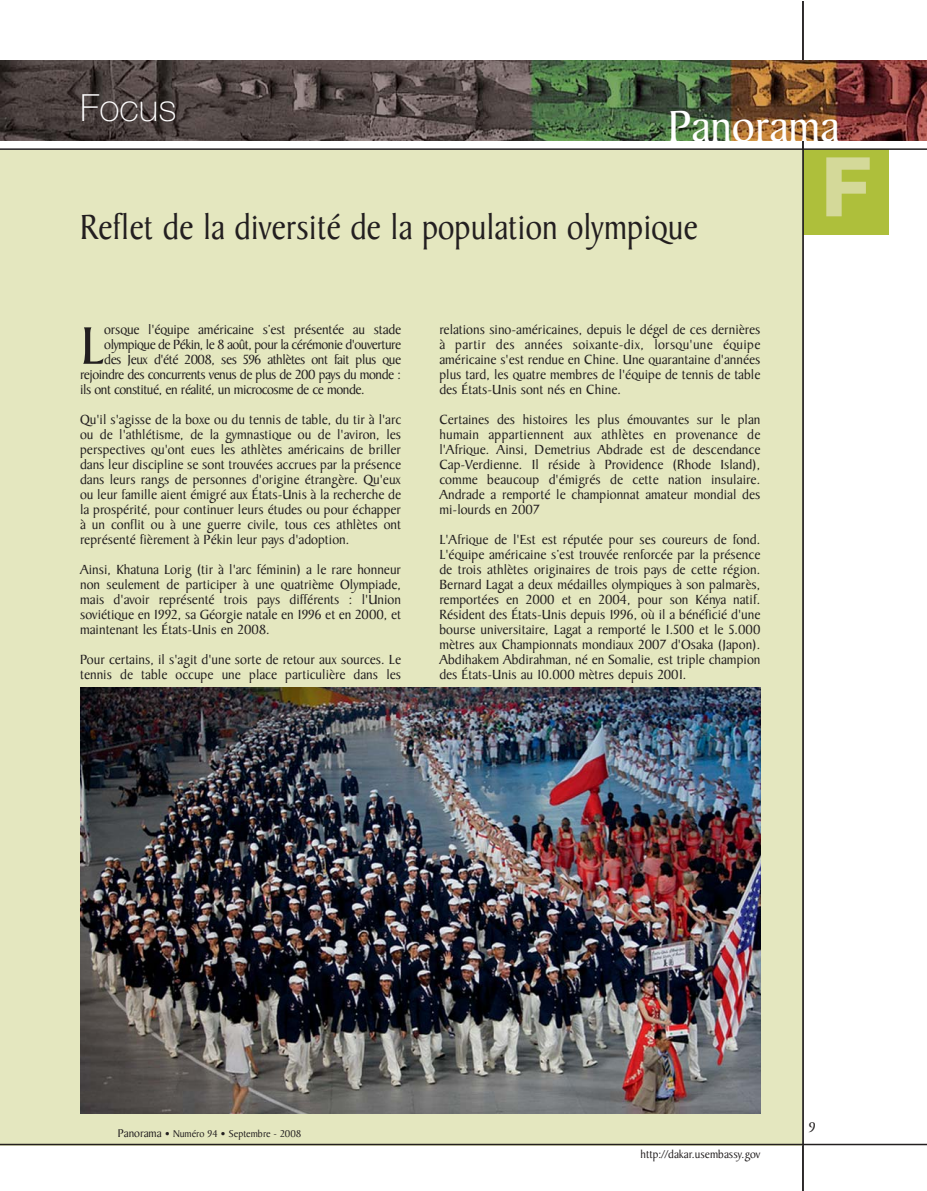
<style>
.page{position:relative;width:927px;height:1191px;background:#fff}
.page>*{position:absolute;margin:0;border:0;box-sizing:border-box;transform-origin:0 0}
.t1{font:800 82.5px "Helvetica Neue";color:#d4d999}
.t2{font:57px "Baker Signet";color:#231f20}
.t3{font:46.65px "Baker Signet";color:#fff}
.t4{font:37.5px "Baker Signet";color:#231f20;scale:.9 1}
.t5{font:100 37.5px "Helvetica Neue";color:#fff}
.t6{font:15px "Baker Signet";color:#231f20}
.t7{font:14.25px/15px "Baker Signet";color:#231f20;text-align:justify}
.t8{font:14.25px "Baker Signet";letter-spacing:-.03em;color:#231f20}
.t9{font:12px "Baker Signet";color:#231f20}
.t10{font:10.5px "Baker Signet";color:#231f20}
.s1{font-size:12px}
</style>
<div class="page">
<div style="left:804px;top:150px;width:85px;height:85px;background:#aebf3b"></div>
<div style="left:0;top:150px;width:803px;height:995px;background:#e4e7bf"></div>
<hr style="left:802px;top:1px;width:2px;height:1190px;background:#231f20">
<hr style="left:0;top:148px;width:926px;height:2px;background:#231f20">
<hr style="left:0;top:1143px;width:926px;height:2px;background:#231f20">
<img style="left:0;top:61px;width:926px;height:80px">
<img style="left:80px;top:687px;width:680px;height:426px">
<h3 class="t5" style="left:80px;top:94px;width:98px">Focus</h3>
<h3 class="t3" style="left:668px;top:108px;width:173px">Panorama</h3>
<h3 class="t4" style="left:80px;top:213px;width:688px">Reflet de la diversité de la population olympique</h3>
<h2 class="t2" style="left:80px;top:324px;width:26px">L</h2>
<p class="t7" style="left:104px;top:323px;width:298px">orsque l'équipe américaine s’est présentée au stade</p>
<p class="t8" style="left:104px;top:339px;width:298px">olympique de Pékin, le 8 août, pour la cérémonie d'ouverture</p>
<p class="t8" style="left:104px;top:354px;width:298px">des Jeux d'été 2008, ses 596 athlètes ont fait plus que</p>
<p class="t8" style="left:80px;top:369px;width:323px">rejoindre des concurrents venus de plus de 200 pays du monde :</p>
<p class="t8" style="left:80px;top:384px;width:286px">ils ont constitué, en réalité, un microcosme de ce monde.</p>
<p class="t7" style="left:80px;top:413px;width:323px">Qu'il s'agisse de la boxe ou du tennis de table, du tir à l'arc ou de l'athlétisme, de la gymnastique ou de l'aviron, les perspectives qu'ont eues les athlètes américains de briller dans leur discipline se sont trouvées accrues par la présence dans leurs rangs de personnes d'origine étrangère. Qu'eux ou leur famille aient émigré aux États-Unis à la recherche de la prospérité, pour continuer leurs études ou pour échapper à un conflit ou à une guerre civile, tous ces athlètes ont représenté fièrement à Pékin leur pays d'adoption.</p>
<p class="t7" style="left:80px;top:563px;width:323px">Ainsi, Khatuna Lorig (tir à l'arc féminin) a le rare honneur non seulement de participer à une quatrième Olympiade, mais d'avoir représenté trois pays différents : l'Union soviétique en 1992, sa Géorgie natale en 1996 et en 2000, et maintenant les États-Unis en 2008.</p>
<p class="t7" style="left:80px;top:653px;width:323px">Pour certains, il s'agit d'une sorte de retour aux sources. Le tennis de table occupe une place particulière dans les</p>
<p class="t7" style="left:439px;top:323px;width:323px">relations sino-américaines, depuis le dégel de ces dernières à partir des années soixante-dix, lorsqu'une équipe américaine s'est rendue en Chine. Une quarantaine d'années plus tard, les quatre membres de l'équipe de tennis de table des États-Unis sont nés en Chine.</p>
<p class="t7" style="left:439px;top:413px;width:323px">Certaines des histoires les plus émouvantes sur le plan humain appartiennent aux athlètes en provenance de l'Afrique. Ainsi, Demetrius Abdrade est de descendance Cap-Verdienne. Il réside à Providence (Rhode Island), comme beaucoup d'émigrés de cette nation insulaire.<br>Andrade a remporté le championnat amateur mondial des mi-lourds en 2007</p>
<p class="t7" style="left:439px;top:533px;width:323px">L'Afrique de l'Est est réputée pour ses coureurs de fond.<br>L'équipe américaine s’est trouvée renforcée par la présence de trois athlètes originaires de trois pays de cette région.<br>Bernard Lagat a deux médailles olympiques à son palmarès, remportées en 2000 et en 2004, pour son Kénya natif.<br>Résident des États-Unis depuis 1996, où il a bénéficié d'une bourse universitaire, Lagat a remporté le 1.500 et le 5.000 mètres aux Championnats mondiaux 2007 d'Osaka (Japon).<br>Abdihakem Abdirahman, né en Somalie, est triple champion des États-Unis au 10.000 mètres depuis 2001.</p>
<h1 class="t1" style="left:821px;top:157px;width:52px">F</h1>
<p class="t10" style="left:118px;top:1129px;width:185px"><span class="s1">Panorama</span> • Numéro 94 • Septembre - 2008</p>
<p class="t9" style="left:640px;top:1149px;width:121px">http://dakar.usembassy.gov</p>
<p class="t6" style="left:809px;top:1121px;width:8px">9</p>
</div>
